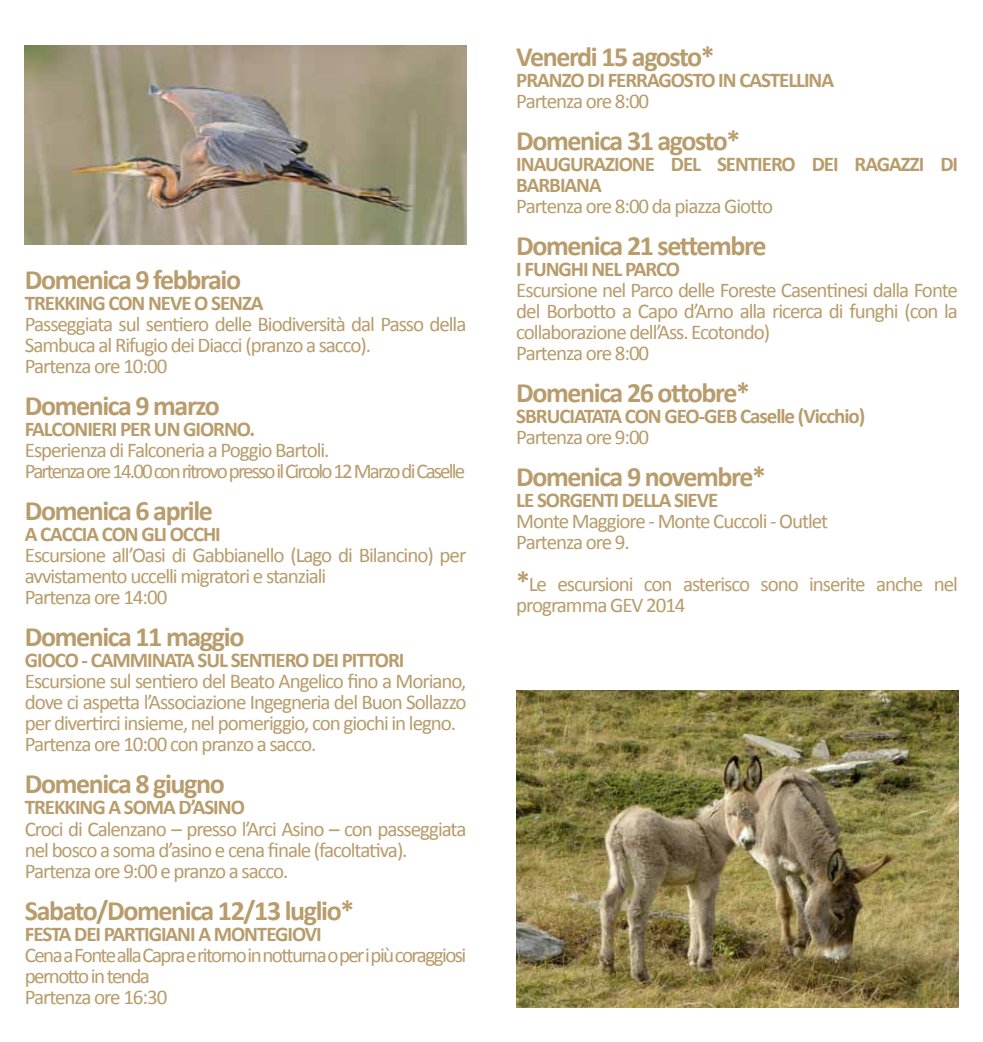
<style>
.page{position:relative;width:983px;height:1042px;background:#fff}
.page>*{position:absolute;margin:0;border:0;box-sizing:border-box;transform-origin:0 0}
.t1{font:700 28px "Calibri";letter-spacing:-.05em;color:#b89c6b}
.t2{font:21px/21px "Calibri";letter-spacing:-.05em;color:#b89c6b}
.t3{font:700 21px/21px "Calibri";letter-spacing:-.05em;color:#b89c6b}
.t4{font:21px/21px "Calibri";letter-spacing:-.09em;color:#b89c6b}
.t5{font:21px/21px "Calibri";letter-spacing:-.075em;color:#b89c6b}
.s1{font-weight:700;font-size:28px}
</style>
<div class="page">
<img style="left:516px;top:691px;width:441px;height:316px">
<img style="left:25px;top:46px;width:441px;height:198px">
<h1 class="t1" style="left:25px;top:262px;width:218px">Domenica 9 febbraio</h1>
<p class="t3" style="left:25px;top:293px;width:240px">TREKKING CON NEVE O SENZA</p>
<p class="t2" style="left:25px;top:314px;width:443px">Passeggiata sul sentiero delle Biodiversità dal Passo della<br>Sambuca al Rifugio dei Diacci (pranzo a sacco).<br>Partenza ore 10:00</p>
<h1 class="t1" style="left:25px;top:388px;width:196px">Domenica 9 marzo</h1>
<p class="t3" style="left:25px;top:419px;width:232px">FALCONIERI PER UN GIORNO.</p>
<p class="t4" style="left:25px;top:440px;width:441px">Esperienza di Falconeria a Poggio Bartoli.<br>Partenza ore 14.00 con ritrovo presso ilCircolo 12 Marzo diCaselle</p>
<h1 class="t1" style="left:25px;top:493px;width:189px">Domenica 6 aprile</h1>
<p class="t3" style="left:25px;top:524px;width:197px">A CACCIA CON GLI OCCHI</p>
<p class="t2" style="left:25px;top:545px;width:443px">Escursione all’Oasi di Gabbianello (Lago di Bilancino) per avvistamento uccelli migratori e stanziali<br>Partenza ore 14:00</p>
<h1 class="t1" style="left:25px;top:619px;width:221px">Domenica 11 maggio</h1>
<p class="t3" style="left:25px;top:650px;width:381px">GIOCO - CAMMINATA SUL SENTIERO DEI PITTORI</p>
<p class="t2" style="left:25px;top:671px;width:443px">Escursione sul sentiero del Beato Angelico fino a Moriano, dove ci aspetta l’Associazione Ingegneria del Buon Sollazzo per divertirci insieme, nel pomeriggio, con giochi in legno.<br>Partenza ore 10:00 con pranzo a sacco.</p>
<h1 class="t1" style="left:25px;top:766px;width:201px">Domenica 8 giugno</h1>
<p class="t3" style="left:25px;top:797px;width:221px">TREKKING A SOMA D’ASINO</p>
<p class="t2" style="left:25px;top:818px;width:443px">Croci di Calenzano – presso l’Arci Asino – con passeggiata nel bosco a soma d’asino e cena finale (facoltativa).<br>Partenza ore 9:00 e pranzo a sacco.</p>
<h1 class="t1" style="left:25px;top:892px;width:331px">Sabato/Domenica 12/13 luglio*</h1>
<p class="t3" style="left:25px;top:923px;width:298px">FESTA DEI PARTIGIANI A MONTEGIOVI</p>
<p class="t5" style="left:25px;top:944px;width:443px">Cena a Fonte alla Capra e ritorno in notturna o per i più coraggiosi pernotto in tenda<br>Partenza ore 16:30</p>
<h1 class="t1" style="left:516px;top:39px;width:200px">Venerdi 15 agosto*</h1>
<p class="t3" style="left:516px;top:69px;width:319px">PRANZO DI FERRAGOSTO IN CASTELLINA</p>
<p class="t2" style="left:516px;top:90px;width:134px">Partenza ore 8:00</p>
<h1 class="t1" style="left:516px;top:123px;width:225px">Domenica 31 agosto*</h1>
<p class="t3" style="left:516px;top:153px;width:443px">INAUGURAZIONE DEL SENTIERO DEI RAGAZZI DI<br>BARBIANA</p>
<p class="t2" style="left:516px;top:195px;width:258px">Partenza ore 8:00 da piazza Giotto</p>
<h1 class="t1" style="left:516px;top:228px;width:252px">Domenica 21 settembre</h1>
<p class="t3" style="left:516px;top:258px;width:165px">I FUNGHI NEL PARCO</p>
<p class="t2" style="left:516px;top:279px;width:443px">Escursione nel Parco delle Foreste Casentinesi dalla Fonte del Borbotto a Capo d’Arno alla ricerca di funghi (con la collaborazione dell’Ass. Ecotondo)<br>Partenza ore 8:00</p>
<h1 class="t1" style="left:516px;top:375px;width:235px">Domenica 26 ottobre*</h1>
<p class="t3" style="left:516px;top:405px;width:350px">SBRUCIATATA CON GEO-GEB Caselle (Vicchio)</p>
<p class="t2" style="left:516px;top:426px;width:134px">Partenza ore 9:00</p>
<h1 class="t1" style="left:516px;top:459px;width:251px">Domenica 9 novembre*</h1>
<p class="t3" style="left:516px;top:489px;width:203px">LE SORGENTI DELLA SIEVE</p>
<p class="t2" style="left:516px;top:510px;width:313px">Monte Maggiore - Monte Cuccoli - Outlet<br>Partenza ore 9.</p>
<p class="t2" style="left:516px;top:573px;width:443px"><span class="s1">*</span>Le escursioni con asterisco sono inserite anche nel programma GEV 2014</p>
</div>
